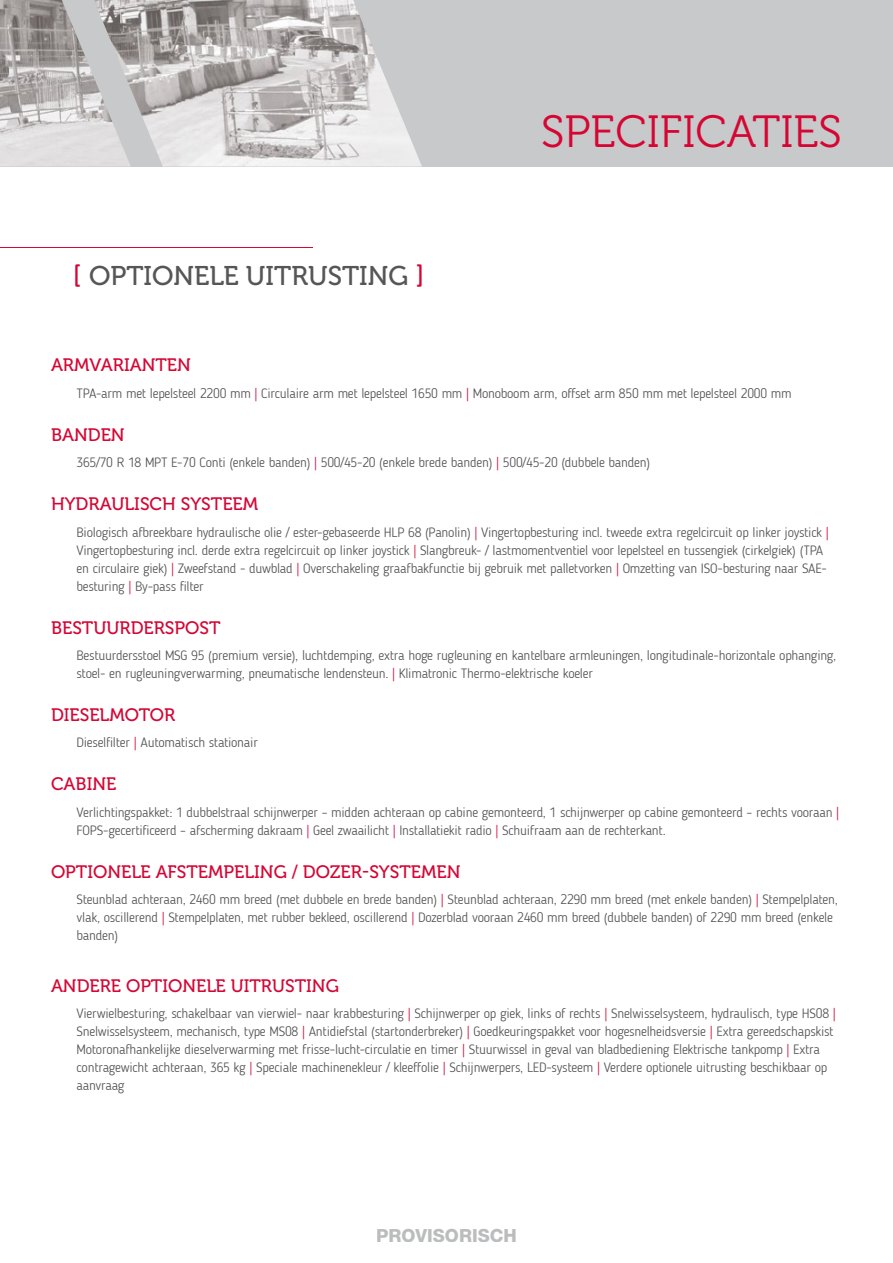
<style>
.page{position:relative;width:893px;height:1263px;background:#fff}
.page>*{position:absolute;margin:0;border:0;box-sizing:border-box;transform-origin:0 0}
.t1{font:45px "Museo 300";color:#d50634}
.t2{font:27px "Museo 500";color:#565655}
.t3{font:18px "Museo 500";color:#d50634}
.t4{font:800 18px "Helvetica Neue LT Com";color:#bbbcbd}
.t5{font:300 13.5px/18px "Blogger Sans";letter-spacing:-.015em;color:#535453}
.s1{color:#d50634}
</style>
<div class="page">
<div style="left:0;top:0;width:893px;height:167px;background:#c7c9ca"></div>
<img style="left:131px;top:0;width:291px;height:167px">
<img style="left:0;top:0;width:131px;height:167px">
<hr style="left:1px;top:247px;width:312px;height:1px;background:#d50634">
<h2 class="t2" style="left:73px;top:261px;width:353px"><span class="s1">[</span> OPTIONELE UITRUSTING <span class="s1">]</span></h2>
<h1 class="t1" style="left:541px;top:107px;width:302px">SPECIFICATIES</h1>
<h3 class="t3" style="left:51px;top:355px;width:141px">ARMVARIANTEN</h3>
<p class="t5" style="left:77px;top:384px;width:717px">TPA-arm met lepelsteel 2200 mm <span class="s1">|</span> Circulaire arm met lepelsteel 1650 mm <span class="s1">|</span> Monoboom arm, offset arm 850 mm met lepelsteel 2000 mm</p>
<h3 class="t3" style="left:51px;top:425px;width:75px">BANDEN</h3>
<p class="t5" style="left:77px;top:454px;width:575px">365/70 R 18 MPT E-70 Conti (enkele banden) <span class="s1">|</span> 500/45-20 (enkele brede banden) <span class="s1">|</span> 500/45-20 (dubbele banden)</p>
<h3 class="t3" style="left:51px;top:494px;width:209px">HYDRAULISCH SYSTEEM</h3>
<p class="t5" style="left:77px;top:523px;width:754px">Biologisch afbreekbare hydraulische olie / ester-gebaseerde HLP 68 (Panolin) <span class="s1">|</span> Vingertopbesturing incl. tweede extra regelcircuit op linker joystick <span class="s1">| </span>Vingertopbesturing incl. derde extra regelcircuit op linker joystick <span class="s1">|</span> Slangbreuk- / lastmomentventiel voor lepelsteel en tussengiek (cirkelgiek) (TPA en circulaire giek) <span class="s1">|</span> Zweefstand - duwblad <span class="s1">|</span> Overschakeling graafbakfunctie bij gebruik met palletvorken <span class="s1">|</span> Omzetting van ISO-besturing naar SAE&shy;besturing <span class="s1">|</span> By-pass filter</p>
<h3 class="t3" style="left:51px;top:617px;width:171px">BESTUURDERSPOST</h3>
<p class="t5" style="left:77px;top:646px;width:761px">Bestuurdersstoel MSG 95 (premium versie), luchtdemping, extra hoge rugleuning en kantelbare armleuningen, longitudinale-horizontale ophanging, stoel- en rugleuningverwarming, pneumatische lendensteun. <span class="s1">|</span> Klimatronic Thermo-elektrische koeler</p>
<h3 class="t3" style="left:51px;top:705px;width:126px">DIESELMOTOR</h3>
<p class="t5" style="left:77px;top:734px;width:183px">Dieselfilter <span class="s1">|</span> Automatisch stationair</p>
<h3 class="t3" style="left:51px;top:774px;width:67px">CABINE</h3>
<p class="t5" style="left:77px;top:803px;width:764px">Verlichtingspakket: 1 dubbelstraal schijnwerper – midden achteraan op cabine gemonteerd, 1 schijnwerper op cabine gemonteerd – rechts vooraan <span class="s1">|<br></span>FOPS-gecertificeerd – afscherming dakraam <span class="s1">|</span> Geel zwaailicht <span class="s1">|</span> Installatiekit radio <span class="s1">|</span> Schuifraam aan de rechterkant.</p>
<h3 class="t3" style="left:51px;top:862px;width:411px">OPTIONELE AFSTEMPELING / DOZER-SYSTEMEN</h3>
<p class="t5" style="left:77px;top:890px;width:763px">Steunblad achteraan, 2460 mm breed (met dubbele en brede banden) <span class="s1">|</span> Steunblad achteraan, 2290 mm breed (met enkele banden) <span class="s1">|</span> Stempelplaten, vlak, oscillerend <span class="s1">|</span> Stempelplaten, met rubber bekleed, oscillerend <span class="s1">|</span> Dozerblad vooraan 2460 mm breed (dubbele banden) of 2290 mm breed (enkele banden)</p>
<h3 class="t3" style="left:51px;top:976px;width:289px">ANDERE OPTIONELE UITRUSTING</h3>
<p class="t5" style="left:77px;top:1005px;width:761px">Vierwielbesturing, schakelbaar van vierwiel- naar krabbesturing <span class="s1">|</span> Schijnwerper op giek, links of rechts <span class="s1">|</span> Snelwisselsysteem, hydraulisch, type HS08 <span class="s1">| </span>Snelwisselsysteem, mechanisch, type MS08 <span class="s1">|</span> Antidiefstal (startonderbreker) <span class="s1">|</span> Goedkeuringspakket voor hogesnelheidsversie <span class="s1">|</span> Extra gereedschapskist Motoronafhankelijke dieselverwarming met frisse-lucht-circulatie en timer <span class="s1">|</span> Stuurwissel in geval van bladbediening Elektrische tankpomp <span class="s1">|</span> Extra contragewicht achteraan, 365 kg <span class="s1">|</span> Speciale machinenekleur / kleeffolie <span class="s1">|</span> Schijnwerpers, LED-systeem <span class="s1">|</span> Verdere optionele uitrusting beschikbaar op aanvraag</p>
<h3 class="t4" style="left:376px;top:1224px;width:142px">PROVISORISCH</h3>
</div>
